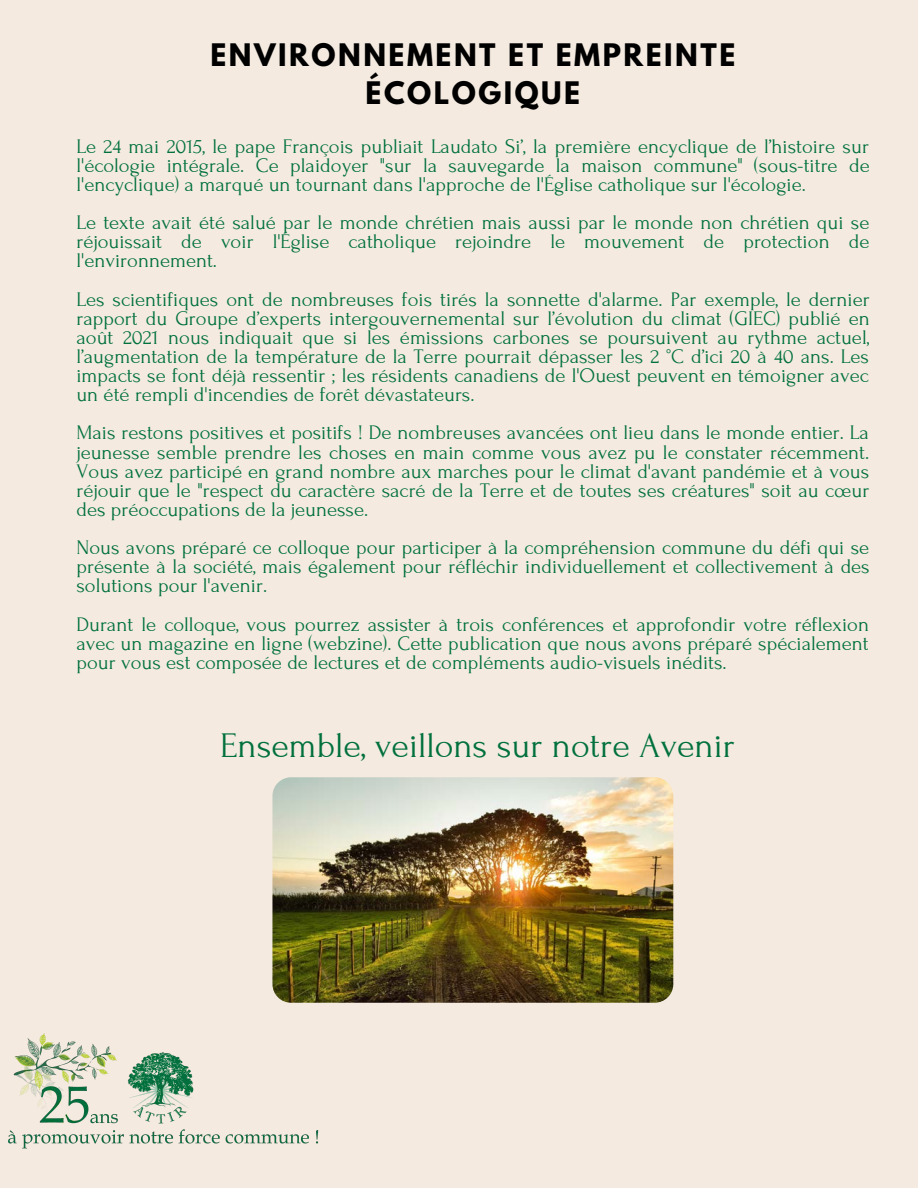
<style>
.page{position:relative;width:918px;height:1188px;background:#f4eae0}
.page>*{position:absolute;margin:0;border:0;box-sizing:border-box;transform-origin:0 0}
.t1{font:36px "Forum";color:#00703c}
.t2{font:700 27.45px/38.2px "League Spartan";letter-spacing:.09em;color:#000;text-align:center}
.t3{font:20.7px/19.2px "Forum";color:#00703c;text-align:justify}
</style>
<div class="page">
<img style="left:8px;top:1033px;width:311px;height:116px">
<img style="left:272px;top:777px;width:401px;height:226px;border-radius:19px">
<p class="t2" style="left:210px;top:39px;width:526px">ENVIRONNEMENT ET EMPREINTE<br>ÉCOLOGIQUE</p>
<p class="t3" style="left:76px;top:137px;width:795px">Le 24 mai 2015, le pape François publiait Laudato Si’, la première encyclique de l’histoire sur l'écologie intégrale. Ce plaidoyer "sur la sauvegarde la maison commune" (sous-titre de l'encyclique) a marqué un tournant dans l'approche de l'Église catholique sur l'écologie.</p>
<p class="t3" style="left:76px;top:213px;width:795px">Le texte avait été salué par le monde chrétien mais aussi par le monde non chrétien qui se réjouissait de voir l'Église catholique rejoindre le mouvement de protection de l'environnement.</p>
<p class="t3" style="left:76px;top:290px;width:795px">Les scientifiques ont de nombreuses fois tirés la sonnette d'alarme. Par exemple, le dernier rapport du Groupe d’experts intergouvernemental sur l’évolution du climat (GIEC) publié en août 2021 nous indiquait que si les émissions carbones se poursuivent au rythme actuel, l’augmentation de la température de la Terre pourrait dépasser les 2 °C d’ici 20 à 40 ans. Les impacts se font déjà ressentir ; les résidents canadiens de l'Ouest peuvent en témoigner avec un été rempli d'incendies de forêt dévastateurs.</p>
<p class="t3" style="left:76px;top:424px;width:794px">Mais restons positives et positifs ! De nombreuses avancées ont lieu dans le monde entier. La jeunesse semble prendre les choses en main comme vous avez pu le constater récemment.<br>Vous avez participé en grand nombre aux marches pour le climat d'avant pandémie et à vous réjouir que le "respect du caractère sacré de la Terre et de toutes ses créatures" soit au cœur des préoccupations de la jeunesse.</p>
<p class="t3" style="left:76px;top:538px;width:795px">Nous avons préparé ce colloque pour participer à la compréhension commune du défi qui se présente à la société, mais également pour réfléchir individuellement et collectivement à des solutions pour l'avenir.</p>
<p class="t3" style="left:76px;top:615px;width:794px">Durant le colloque, vous pourrez assister à trois conférences et approfondir votre réflexion avec un magazine en ligne (webzine). Cette publication que nous avons préparé spécialement pour vous est composée de lectures et de compléments audio-visuels inédits.</p>
<p class="t1" style="left:220px;top:726px;width:516px">Ensemble, veillons sur notre Avenir</p>
</div>
